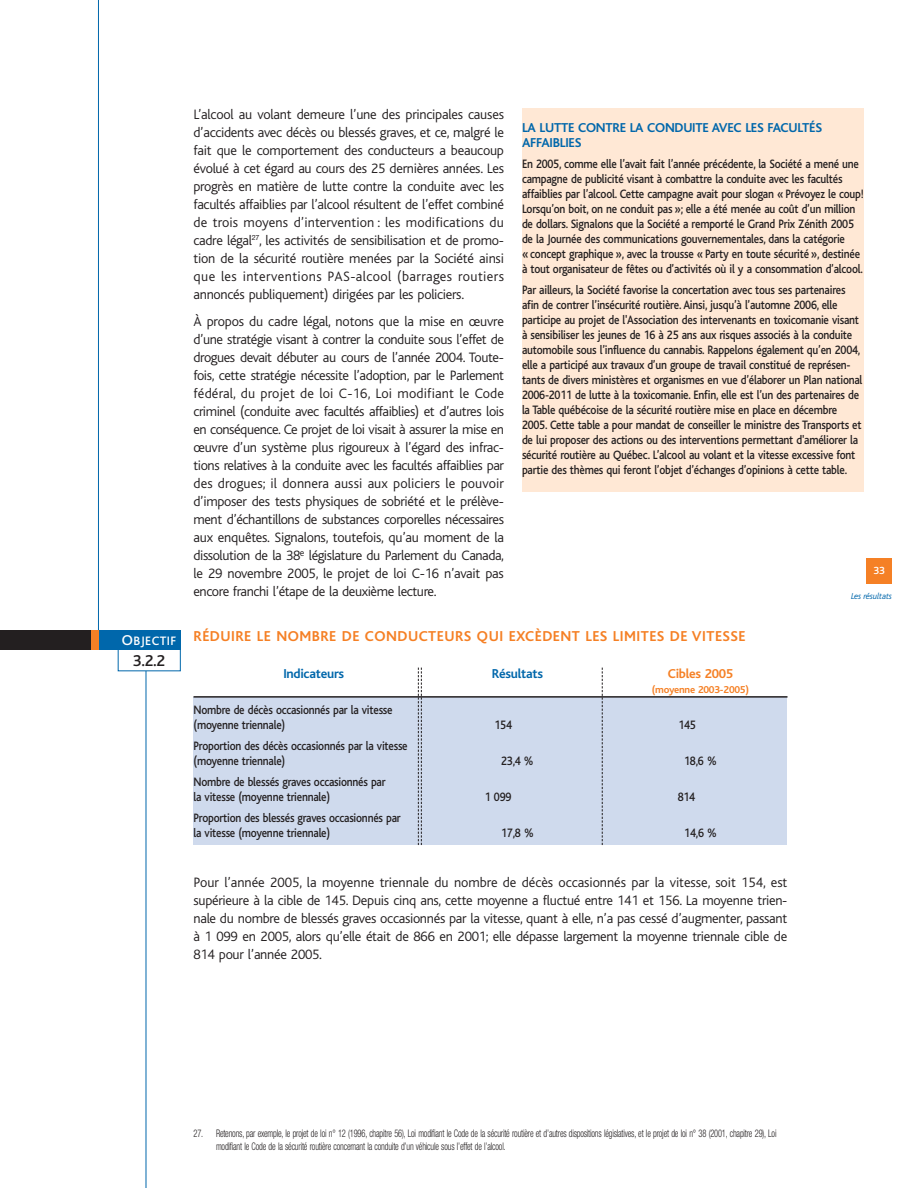
<style>
.page{position:relative;width:918px;height:1188px;background:#fff}
.page>*{position:absolute;margin:0;border:0;box-sizing:border-box;transform-origin:0 0}
.t1{font:500 16.5px "Bliss";color:#231f20}
.t2{font:700 15px "Bliss";letter-spacing:.03em;color:#f58025}
.t3{font:300 14.25px/18px "Bliss";letter-spacing:-.02em;color:#231f20;text-align:justify}
.t4{font:700 13.5px/15px "Bliss";letter-spacing:-.02em;color:#0067ab}
.t5{font:700 13.5px "Bliss";letter-spacing:-.02em;color:#f58025}
.t6{font:500 12.75px/15px "Bliss";letter-spacing:-.02em;color:#231f20;scale:.88 1}
.t7{font:500 12.75px "Bliss";letter-spacing:.035em;color:#fff}
.t8{font:500 10.8px "Bliss";color:#fff}
.t9{font:300 condensed 10.5px/13.5px "Helvetica Neue";letter-spacing:-.02em;color:#231f20;scale:.8 1}
.t10{font:700 10.5px "Bliss";letter-spacing:-.02em;color:#f58025}
.t11{font:italic 300 9px "Bliss";letter-spacing:-.02em;color:#0067ab}
.s1{font-size:15px}
</style>
<div class="page">
<div style="left:522px;top:108px;width:342px;height:383px;background:#ffe8d5"></div>
<div style="left:194px;top:697px;width:594px;height:148px;background:#cfdaed"></div>
<hr style="left:194px;top:696px;width:594px;height:2px;background:#231f20">
<hr style="left:98px;top:0;width:1px;height:649px;background:#0067ab">
<hr style="left:146px;top:662px;width:1px;height:526px;background:#0067ab">
<div style="left:118px;top:631px;width:62px;height:40px;background:#fff"></div>
<div style="left:118px;top:631px;width:63px;height:40px;border:1px solid #0067ab"></div>
<div style="left:96px;top:631px;width:84px;height:19px;background:#0067ab"></div>
<div style="left:0;top:631px;width:91px;height:19px;background:#231f20"></div>
<div style="left:91px;top:631px;width:8px;height:19px;background:#f58025"></div>
<div style="left:866px;top:558px;width:26px;height:25px;background:#f58025"></div>
<svg style="left:602px;top:668px;width:1px;height:177px"></svg>
<svg style="left:418px;top:668px;width:4px;height:177px"></svg>
<p class="t7" style="left:122px;top:636px;width:56px"><span class="s1">O</span>BJECTIF</p>
<p class="t1" style="left:133px;top:654px;width:34px">3.2.2</p>
<p class="t3" style="left:194px;top:106px;width:312px">L’alcool au volant demeure l’une des principales causes d’accidents avec décès ou blessés graves, et ce, malgré le fait que le comportement des conducteurs a beaucoup évolué à cet égard au cours des 25 dernières années. Les progrès en matière de lutte contre la conduite avec les facultés affaiblies par l’alcool résultent de l’effet combiné de trois moyens d’intervention : les modifications du cadre légal<sup>27</sup>, les activités de sensibilisation et de promo&shy;tion de la sécurité routière menées par la Société ainsi que les interventions PAS-alcool (barrages routiers annoncés publiquement) dirigées par les policiers.</p>
<p class="t3" style="left:194px;top:313px;width:312px">À propos du cadre légal, notons que la mise en œuvre d’une stratégie visant à contrer la conduite sous l’effet de drogues devait débuter au cours de l’année 2004. Toute&shy;fois, cette stratégie nécessite l’adoption, par le Parlement fédéral, du projet de loi C-16, Loi modifiant le Code criminel (conduite avec facultés affaiblies) et d’autres lois en conséquence. Ce projet de loi visait à assurer la mise en œuvre d’un système plus rigoureux à l’égard des infrac&shy;tions relatives à la conduite avec les facultés affaiblies par des drogues; il donnera aussi aux policiers le pouvoir d’imposer des tests physiques de sobriété et le prélève&shy;ment d’échantillons de substances corporelles nécessaires aux enquêtes. Signalons, toutefois, qu’au moment de la dissolution de la 38<sup>e</sup> législature du Parlement du Canada, le 29 novembre 2005, le projet de loi C-16 n’avait pas encore franchi l’étape de la deuxième lecture.</p>
<p class="t2" style="left:194px;top:631px;width:554px">RÉDUIRE LE NOMBRE DE CONDUCTEURS QUI EXCÈDENT LES LIMITES DE VITESSE</p>
<p class="t4" style="left:283px;top:668px;width:62px">Indicateurs</p>
<p class="t4" style="left:492px;top:668px;width:53px">Résultats</p>
<p class="t5" style="left:668px;top:669px;width:67px">Cibles 2005</p>
<p class="t10" style="left:652px;top:686px;width:99px">(moyenne 2003-2005)</p>
<p class="t6" style="left:194px;top:704px;width:228px">Nombre de décès occasionnés par la vitesse (moyenne triennale)</p>
<p class="t4" style="left:522px;top:121px;width:302px">LA LUTTE CONTRE LA CONDUITE AVEC LES FACULTÉS<br>AFFAIBLIES</p>
<p class="t6" style="left:522px;top:157px;width:390px">En 2005, comme elle l’avait fait l’année précédente, la Société a mené une campagne de publicité visant à combattre la conduite avec les facultés affaiblies par l’alcool. Cette campagne avait pour slogan « Prévoyez le coup!<br>Lorsqu’on boit, on ne conduit pas »; elle a été menée au coût d’un million de dollars. Signalons que la Société a remporté le Grand Prix Zénith 2005 de la Journée des communications gouvernementales, dans la catégorie<br>« concept graphique », avec la trousse « Party en toute sécurité », destinée à tout organisateur de fêtes ou d’activités où il y a consommation d’alcool.</p>
<p class="t6" style="left:522px;top:283px;width:388px">Par ailleurs, la Société favorise la concertation avec tous ses partenaires afin de contrer l’insécurité routière. Ainsi, jusqu’à l’automne 2006, elle participe au projet de l'Association des intervenants en toxicomanie visant à sensibiliser les jeunes de 16 à 25 ans aux risques associés à la conduite automobile sous l’influence du cannabis. Rappelons également qu’en 2004, elle a participé aux travaux d’un groupe de travail constitué de représen&shy;tants de divers ministères et organismes en vue d’élaborer un Plan national 2006-2011 de lutte à la toxicomanie. Enfin, elle est l’un des partenaires de la Table québécoise de la sécurité routière mise en place en décembre 2005. Cette table a pour mandat de conseiller le ministre des Transports et de lui proposer des actions ou des interventions permettant d'améliorer la sécurité routière au Québec. L’alcool au volant et la vitesse excessive font partie des thèmes qui feront l’objet d’échanges d’opinions à cette table.</p>
<p class="t8" style="left:873px;top:567px;width:13px">33</p>
<p class="t11" style="left:851px;top:592px;width:42px">Les résultats</p>
<p class="t6" style="left:495px;top:719px;width:21px">154</p>
<p class="t6" style="left:678px;top:719px;width:21px">145</p>
<p class="t6" style="left:194px;top:740px;width:245px">Proportion des décès occasionnés par la vitesse (moyenne triennale)</p>
<p class="t6" style="left:194px;top:776px;width:220px">Nombre de blessés graves occasionnés par la vitesse (moyenne triennale)</p>
<p class="t6" style="left:501px;top:755px;width:38px">23,4 %</p>
<p class="t6" style="left:684px;top:755px;width:38px">18,6 %</p>
<p class="t6" style="left:485px;top:791px;width:32px">1 099</p>
<p class="t6" style="left:678px;top:791px;width:21px">814</p>
<p class="t6" style="left:194px;top:812px;width:237px">Proportion des blessés graves occasionnés par la vitesse (moyenne triennale)</p>
<p class="t6" style="left:501px;top:827px;width:38px">17,8 %</p>
<p class="t6" style="left:684px;top:827px;width:38px">14,6 %</p>
<p class="t3" style="left:194px;top:874px;width:595px">Pour l’année 2005, la moyenne triennale du nombre de décès occasionnés par la vitesse, soit 154, est supérieure à la cible de 145. Depuis cinq ans, cette moyenne a fluctué entre 141 et 156. La moyenne trien&shy;nale du nombre de blessés graves occasionnés par la vitesse, quant à elle, n’a pas cessé d’augmenter, passant à 1 099 en 2005, alors qu’elle était de 866 en 2001; elle dépasse largement la moyenne triennale cible de 814 pour l’année 2005.</p>
<p class="t9" style="left:216px;top:1127px;width:702px;text-indent:-23px">27. Retenons, par exemple, le projet de loi n° 12 (1996, chapitre 56), Loi modifiant le Code de la sécurité routière et d’autres dispositions législatives, et le projet de loi n° 38 (2001, chapitre 29), Loi modifiant le Code de la sécurité routière concernant la conduite d’un véhicule sous l’effet de l’alcool.</p>
</div>
